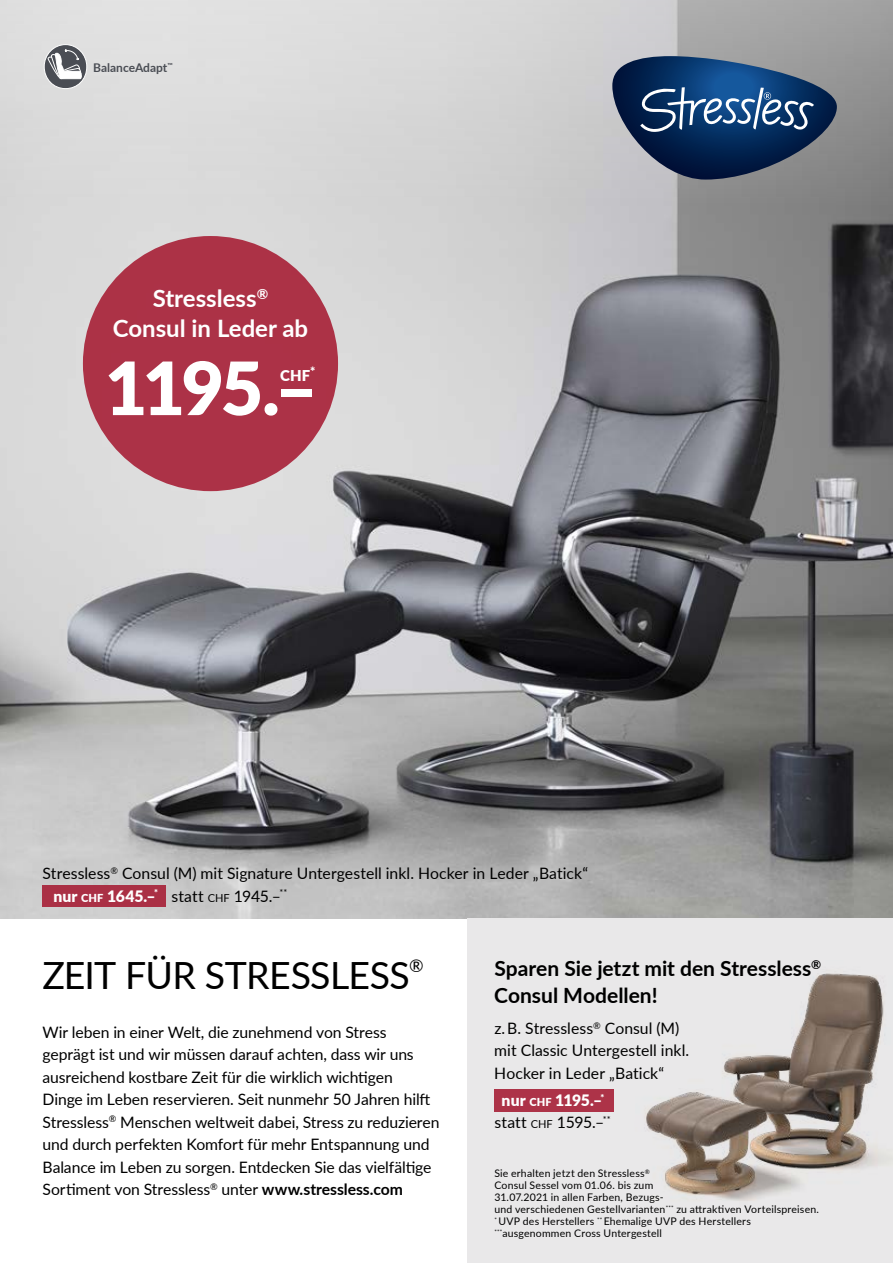
<style>
.page{position:relative;width:893px;height:1263px;background:#fff}
.page>*{position:absolute;margin:0;border:0;box-sizing:border-box;transform-origin:0 0}
.t1{font:900 73.5px "Lato";color:#fff}
.t2{font:37.5px "Lato";letter-spacing:-.02em;color:#000}
.t3{font:700 24px/30px "Lato";color:#fff;text-align:center}
.t4{font:700 21px/27px "Lato";color:#000}
.t5{font:17.55px "Lato";color:#000}
.t6{font:15.75px/22.5px "Lato";letter-spacing:-.005em;color:#000}
.t7{font:900 15px "Lato";color:#fff}
.t8{font:700 12px "Lato";color:#4a4d54}
.t9{font:10.5px/12px "Lato";letter-spacing:.02em;color:#000}
.s1{font-weight:900;color:#fff}
.s2{font-weight:900;font-size:10.95px;color:#fff}
.s3{font-size:10.95px}
.s4{font-weight:700}
</style>
<div class="page">
<img style="left:0;top:0;width:893px;height:918px">
<div style="left:468px;top:918px;width:425px;height:345px;background:#e9e8e9"></div>
<div style="left:494px;top:1089px;width:119px;height:23px;background:#ad3348"></div>
<div style="left:83px;top:236px;width:255px;height:255px;background:#ac3247;border-radius:50%"></div>
<img style="left:613px;top:973px;width:279px;height:228px">
<div style="left:43px;top:885px;width:123px;height:22px;background:#aa3045"></div>
<svg style="left:612px;top:56px;width:225px;height:124px;background:#3f597a"></svg>
<svg style="left:44px;top:45px;width:43px;height:44px"></svg>
<div style="left:44px;top:44px;width:43px;height:45px;border:1px solid #fff;border-radius:50%"></div>
<svg style="left:48px;top:49px;width:34px;height:41px"></svg>
<p class="t8" style="left:93px;top:59px;width:81px">BalanceAdapt<sup>™</sup></p>
<h3 class="t3" style="left:113px;top:282px;width:197px">Stressless<sup>®<br></sup>Consul in Leder ab</h3>
<h1 class="t1" style="left:105px;top:333px;width:214px">1195.–</h1>
<p class="t7" style="left:280px;top:364px;width:37px">CHF<sup>*</sup></p>
<p class="t6" style="left:53px;top:861px;width:536px;text-indent:-11px">Stressless<sup>®</sup> Consul (M) mit Signature Untergestell inkl. Hocker in Leder „Batick“ <span class="s1">nur</span> <span class="s2">CHF</span> <span class="s1">1645.–</span><sup>*</sup> statt <span class="s3">chf</span> 1945.–<sup>**</sup></p>
<h2 class="t2" style="left:43px;top:949px;width:369px">ZEIT FÜR STRESSLESS</h2>
<p class="t5" style="left:409px;top:953px;width:16px">®</p>
<p class="t6" style="left:43px;top:1020px;width:399px">Wir leben in einer Welt, die zunehmend von Stress geprägt ist und wir müssen darauf achten, dass wir uns ausreichend kostbare Zeit für die wirklich wichtigen<br>Dinge im Leben reservieren. Seit nunmehr 50 Jahren hilft Stressless<sup>®</sup> Menschen weltweit dabei, Stress zu reduzieren und durch perfekten Komfort für mehr Entspannung und Balance im Leben zu sorgen. Entdecken Sie das vielfältige Sortiment von Stressless<sup>®</sup> unter <span class="s4">www.stressless.com</span></p>
<h3 class="t4" style="left:494px;top:954px;width:328px">Sparen Sie jetzt mit den Stressless<sup>®<br></sup>Consul Modellen!</h3>
<p class="t6" style="left:494px;top:1016px;width:196px">z. B. Stressless<sup>®</sup> Consul (M) mit Classic Untergestell inkl.<br>Hocker in Leder „Batick“</p>
<p class="t6" style="left:494px;top:1088px;width:118px;text-align:center"><span class="s1">nur</span> <span class="s2">CHF</span> <span class="s1">1195.–</span><sup>* </sup>statt <span class="s3">chf</span> 1595.–<sup>**</sup></p>
<p class="t9" style="left:494px;top:1167px;width:326px">Sie erhalten jetzt den Stressless<sup>®<br></sup>Consul Sessel vom 01.06. bis zum<br>31.07.2021 in allen Farben, Bezugs-<br>und verschiedenen Gestellvarianten<sup>***</sup> zu attraktiven Vorteilspreisen. <sup>*</sup> UVP des Herstellers <sup>**</sup> Ehemalige UVP des Herstellers <sup>***</sup>ausgenommen Cross Untergestell</p>
</div>
